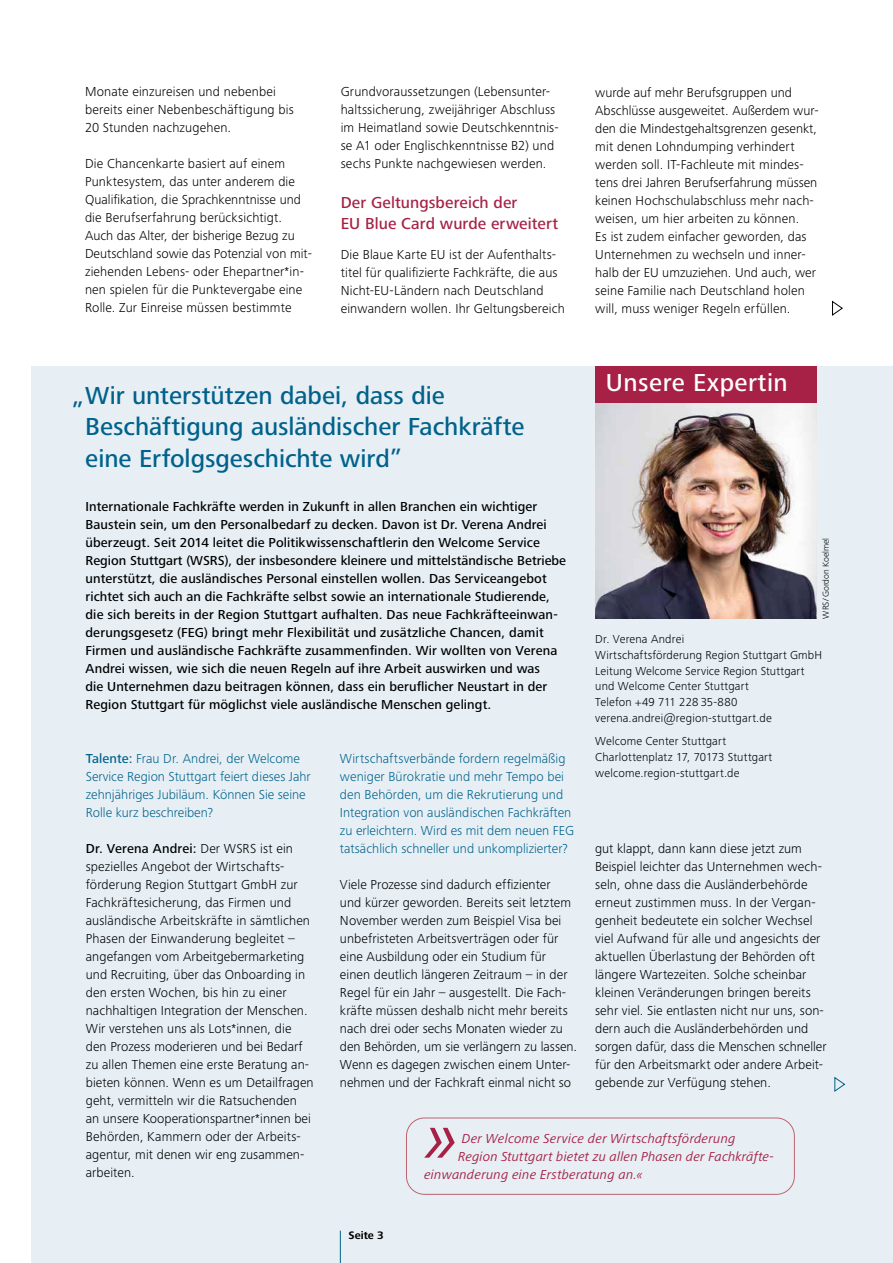
<style>
.page{position:relative;width:893px;height:1263px;background:#fff}
.page>*{position:absolute;margin:0;border:0;box-sizing:border-box;transform-origin:0 0}
.t1{font:italic 75px "Frutiger Next Pro";color:#a62145}
.t2{font:500 25.5px/31.5px "Frutiger Next Pro";color:#00628b}
.t3{font:500 25.5px "Frutiger Next Pro";letter-spacing:.02em;color:#fff}
.t4{font:500 16.5px/21px "Frutiger Next Pro";letter-spacing:.005em;color:#a62145}
.t5{font:300 13.5px/18px "Frutiger Next Pro";letter-spacing:.01em;color:#000}
.t6{font:500 13.5px/18px "Frutiger Next Pro";letter-spacing:.01em;color:#000}
.t7{font:300 13.5px/18px "Frutiger Next Pro";color:#00628b}
.t8{font:italic 13.5px "Frutiger Next Pro";letter-spacing:.015em;color:#a62145}
.t9{font:300 12px/15.8px "Frutiger Next Pro";letter-spacing:.015em;color:#000}
.t10{font:700 11.25px "Frutiger Next Pro";color:#000}
.t11{font:300 9px "Frutiger Next Pro";color:#000}
.s1{font-weight:500}
</style>
<div class="page">
<svg style="left:832px;top:300px;width:11px;height:16px"></svg>
<div style="left:32px;top:367px;width:861px;height:896px;background:#e7eff5"></div>
<img style="left:595px;top:403px;width:221px;height:216px">
<div style="left:595px;top:367px;width:221px;height:36px;background:#a62145"></div>
<div style="left:406px;top:1117px;width:389px;height:78px;border:1px solid #be6470;border-radius:18px"></div>
<svg style="left:834px;top:1076px;width:12px;height:16px"></svg>
<hr style="left:340px;top:1231px;width:1px;height:32px;background:#00628b">
<p class="t5" style="left:85px;top:83px;width:210px">Monate einzureisen und nebenbei bereits einer Nebenbeschäftigung bis<br>20 Stunden nachzugehen.</p>
<p class="t5" style="left:85px;top:155px;width:228px">Die Chancenkarte basiert auf einem Punktesystem, das unter anderem die Qualifikation, die Sprachkenntnisse und die Berufserfahrung berücksichtigt.<br>Auch das Alter, der bisherige Bezug zu Deutschland sowie das Potenzial von mit&shy;ziehenden Lebens- oder Ehepartner*in&shy;nen spielen für die Punktevergabe eine Rolle. Zur Einreise müssen bestimmte</p>
<p class="t5" style="left:341px;top:83px;width:219px">Grundvoraussetzungen (Lebensunter&shy;haltssicherung, zweijähriger Abschluss im Heimatland sowie Deutschkenntnis&shy;se A1 oder Englischkenntnisse B2) und sechs Punkte nachgewiesen werden.</p>
<p class="t4" style="left:341px;top:192px;width:219px">Der Geltungsbereich der<br>EU Blue Card wurde erweitert</p>
<p class="t5" style="left:341px;top:245px;width:226px">Die Blaue Karte EU ist der Aufenthalts&shy;titel für qualifizierte Fachkräfte, die aus Nicht-EU-Ländern nach Deutschland einwandern wollen. Ihr Geltungsbereich</p>
<h2 class="t2" style="left:85px;top:379px;width:441px;text-indent:-13px">„Wir unterstützen dabei, dass die<br>Beschäftigung ausländischer Fachkräfte eine Erfolgsgeschichte wird”</h2>
<p class="t5" style="left:595px;top:83px;width:225px">wurde auf mehr Berufsgruppen und Abschlüsse ausgeweitet. Außerdem wur&shy;den die Mindestgehaltsgrenzen gesenkt, mit denen Lohndumping verhindert werden soll. IT-Fachleute mit mindes&shy;tens drei Jahren Berufserfahrung müssen keinen Hochschulabschluss mehr nach&shy;weisen, um hier arbeiten zu können.<br>Es ist zudem einfacher geworden, das Unternehmen zu wechseln und inner&shy;halb der EU umzuziehen. Und auch, wer seine Familie nach Deutschland holen will, muss weniger Regeln erfüllen.</p>
<h2 class="t3" style="left:606px;top:368px;width:184px">Unsere Expertin</h2>
<p class="t6" style="left:85px;top:498px;width:482px">Internationale Fachkräfte werden in Zukunft in allen Branchen ein wichtiger Baustein sein, um den Personalbedarf zu decken. Davon ist Dr. Verena Andrei überzeugt. Seit 2014 leitet die Politikwissenschaftlerin den Welcome Service Region Stuttgart (WSRS), der insbesondere kleinere und mittelständische Betriebe unterstützt, die ausländisches Personal einstellen wollen. Das Serviceangebot richtet sich auch an die Fachkräfte selbst sowie an internationale Studierende, die sich bereits in der Region Stuttgart aufhalten. Das neue Fachkräfteeinwan&shy;derungsgesetz (FEG) bringt mehr Flexibilität und zusätzliche Chancen, damit Firmen und ausländische Fachkräfte zusammenfinden. Wir wollten von Verena Andrei wissen, wie sich die neuen Regeln auf ihre Arbeit auswirken und was<br>die Unternehmen dazu beitragen können, dass ein beruflicher Neustart in der Region Stuttgart für möglichst viele ausländische Menschen gelingt.</p>
<p class="t11" style="left:821px;top:619px;width:82px;rotate:-90deg">WRS/Gordon Koelmel</p>
<p class="t9" style="left:595px;top:631px;width:228px">Dr. Verena Andrei<br>Wirtschaftsförderung Region Stuttgart GmbH Leitung Welcome Service Region Stuttgart und Welcome Center Stuttgart<br>Telefon +49 711 228 35-880 verena.andrei@region-stuttgart.de</p>
<p class="t9" style="left:595px;top:734px;width:179px">Welcome Center Stuttgart<br>Charlottenplatz 17, 70173 Stuttgart welcome.region-stuttgart.de</p>
<p class="t7" style="left:340px;top:749px;width:235px">Wirtschaftsverbände fordern regelmäßig weniger Bürokratie und mehr Tempo bei den Behörden, um die Rekrutierung und Integration von ausländischen Fachkräften zu erleichtern. Wird es mit dem neuen FEG tatsächlich schneller und unkomplizierter?</p>
<p class="t5" style="left:340px;top:875px;width:239px">Viele Prozesse sind dadurch effizienter<br>und kürzer geworden. Bereits seit letztem November werden zum Beispiel Visa bei unbefristeten Arbeitsverträgen oder für eine Ausbildung oder ein Studium für einen deutlich längeren Zeitraum – in der Regel für ein Jahr – ausgestellt. Die Fach&shy;kräfte müssen deshalb nicht mehr bereits nach drei oder sechs Monaten wieder zu den Behörden, um sie verlängern zu lassen.<br>Wenn es dagegen zwischen einem Unter&shy;nehmen und der Fachkraft einmal nicht so</p>
<p class="t7" style="left:86px;top:749px;width:227px"><span class="s1">Talente:</span> Frau Dr. Andrei, der Welcome Service Region Stuttgart feiert dieses Jahr zehnjähriges Jubiläum. Können Sie seine Rolle kurz beschreiben?</p>
<p class="t5" style="left:86px;top:839px;width:229px"><span class="s1">Dr. Verena Andrei:</span> Der WSRS ist ein spezielles Angebot der Wirtschafts&shy;förderung Region Stuttgart GmbH zur Fachkräftesicherung, das Firmen und ausländische Arbeitskräfte in sämtlichen Phasen der Einwanderung begleitet – angefangen vom Arbeitgebermarketing und Recruiting, über das Onboarding in den ersten Wochen, bis hin zu einer nachhaltigen Integration der Menschen.<br>Wir verstehen uns als Lots*innen, die den Prozess moderieren und bei Bedarf zu allen Themen eine erste Beratung an&shy;bieten können. Wenn es um Detailfragen geht, vermitteln wir die Ratsuchenden an unsere Kooperationspartner*innen bei Behörden, Kammern oder der Arbeits&shy;agentur, mit denen wir eng zusammen&shy;arbeiten.</p>
<p class="t5" style="left:595px;top:839px;width:233px">gut klappt, dann kann diese jetzt zum Beispiel leichter das Unternehmen wech&shy;seln, ohne dass die Ausländerbehörde erneut zustimmen muss. In der Vergan&shy;genheit bedeutete ein solcher Wechsel viel Aufwand für alle und angesichts der aktuellen Überlastung der Behörden oft längere Wartezeiten. Solche scheinbar kleinen Veränderungen bringen bereits sehr viel. Sie entlasten nicht nur uns, son&shy;dern auch die Ausländerbehörden und sorgen dafür, dass die Menschen schneller für den Arbeitsmarkt oder andere Arbeit&shy;gebende zur Verfügung stehen.</p>
<h1 class="t1" style="left:425px;top:1094px;width:35px">»</h1>
<p class="t8" style="left:462px;top:1131px;width:275px">Der Welcome Service der Wirtschaftsförderung</p>
<p class="t8" style="left:458px;top:1149px;width:317px">Region Stuttgart bietet zu allen Phasen der Fachkräfte-</p>
<p class="t8" style="left:424px;top:1167px;width:220px">einwanderung eine Erstberatung an.«</p>
<p class="t10" style="left:348px;top:1228px;width:37px">Seite 3</p>
</div>
